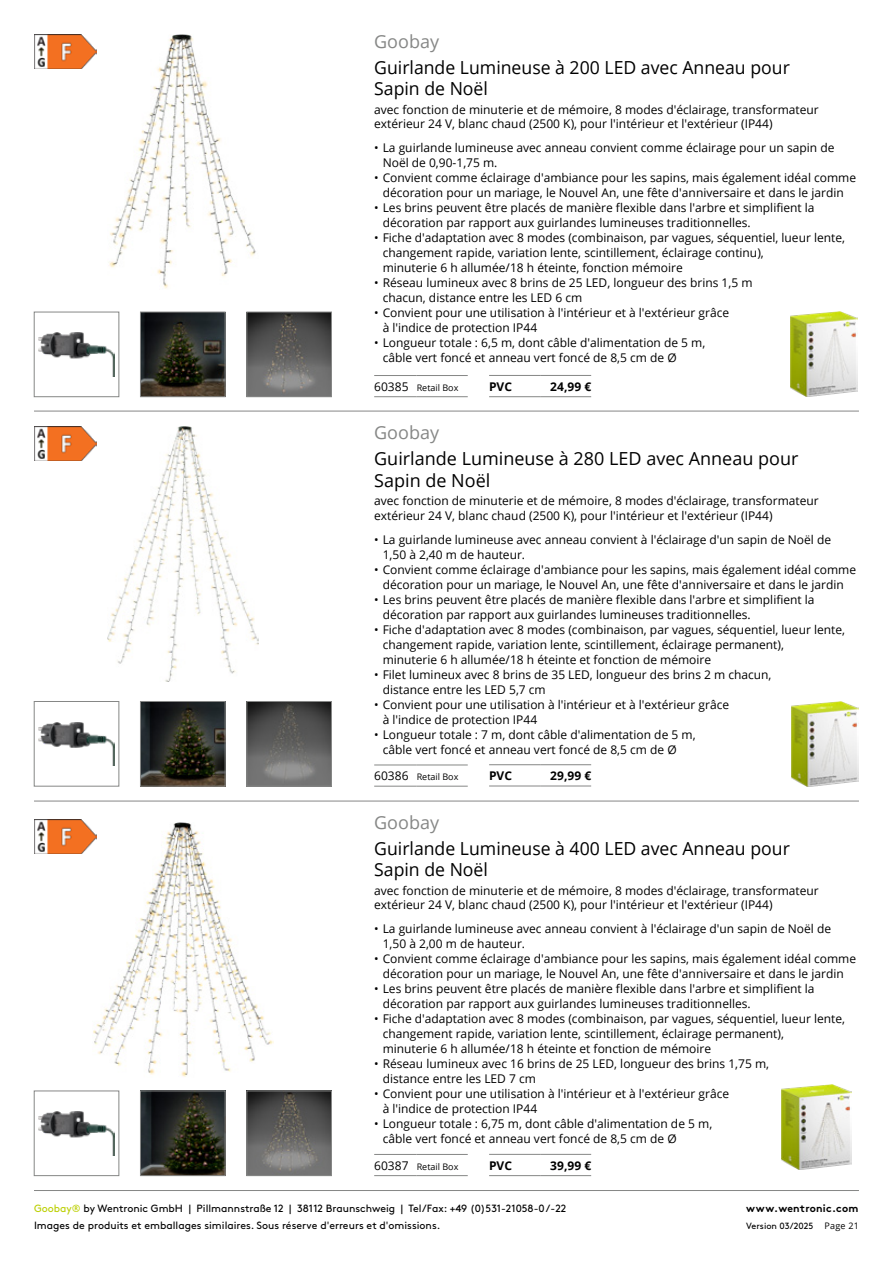
<style>
.page{position:relative;width:893px;height:1263px;background:#fff}
.page>*{position:absolute;margin:0;border:0;box-sizing:border-box;transform-origin:0 0}
.t1{font:18px/21.6px "Open Sans";color:#000}
.t2{font:18px "Open Sans";color:#868786}
.t3{font:12px/15px "Open Sans";color:#000}
.t4{font:700 12px "Open Sans";color:#000}
.t5{font:10.5px/16.8px "Brown";color:#000}
.t6{font:700 10.5px "Brown";letter-spacing:.025em;color:#000}
.t7{font:9px "Open Sans";color:#000}
.t8{font:9px "Brown";color:#000}
.s1{font-size:12px}
.s2{color:#bbcf00}
.s3{font-family:"Open Sans"}
</style>
<div class="page">
<hr style="left:34px;top:1190px;width:825px;height:1px;background:#868786">
<hr style="left:34px;top:411px;width:825px;height:1px;background:#868786">
<hr style="left:34px;top:801px;width:825px;height:1px;background:#868786">
<img style="left:142px;top:1093px;width:81px;height:81px">
<div style="left:140px;top:1091px;width:85px;height:85px;border:1px solid #868786"></div>
<img style="left:142px;top:703px;width:81px;height:81px">
<div style="left:140px;top:701px;width:85px;height:85px;border:1px solid #868786"></div>
<img style="left:142px;top:314px;width:81px;height:81px">
<div style="left:140px;top:312px;width:85px;height:85px;border:1px solid #868786"></div>
<img style="left:790px;top:312px;width:67px;height:85px">
<img style="left:792px;top:701px;width:67px;height:85px">
<img style="left:781px;top:1084px;width:71px;height:85px">
<img style="left:249px;top:314px;width:81px;height:81px">
<div style="left:247px;top:312px;width:85px;height:85px;border:1px solid #868786"></div>
<img style="left:249px;top:703px;width:81px;height:81px">
<div style="left:247px;top:701px;width:85px;height:85px;border:1px solid #868786"></div>
<img style="left:249px;top:1093px;width:81px;height:81px">
<div style="left:247px;top:1091px;width:85px;height:85px;border:1px solid #868786"></div>
<img style="left:109px;top:34px;width:147px;height:255px">
<img style="left:107px;top:427px;width:151px;height:255px">
<img style="left:93px;top:822px;width:181px;height:255px">
<hr style="left:374px;top:375px;width:43px;height:1px;background:#868786">
<hr style="left:374px;top:396px;width:43px;height:1px;background:#868786">
<hr style="left:417px;top:375px;width:51px;height:1px;background:#868786">
<hr style="left:417px;top:396px;width:51px;height:1px;background:#868786">
<hr style="left:374px;top:765px;width:43px;height:1px;background:#868786">
<hr style="left:374px;top:786px;width:43px;height:1px;background:#868786">
<hr style="left:417px;top:765px;width:51px;height:1px;background:#868786">
<hr style="left:417px;top:786px;width:51px;height:1px;background:#868786">
<hr style="left:374px;top:1154px;width:43px;height:1px;background:#868786">
<hr style="left:374px;top:1175px;width:43px;height:1px;background:#868786">
<hr style="left:417px;top:1154px;width:51px;height:1px;background:#868786">
<hr style="left:417px;top:1175px;width:51px;height:1px;background:#868786">
<img style="left:34px;top:34px;width:62px;height:34px">
<img style="left:34px;top:427px;width:62px;height:34px">
<img style="left:34px;top:819px;width:62px;height:34px">
<img style="left:38px;top:333px;width:77px;height:43px">
<div style="left:34px;top:312px;width:85px;height:85px;border:1px solid #868786"></div>
<img style="left:38px;top:722px;width:77px;height:44px">
<div style="left:34px;top:701px;width:85px;height:85px;border:1px solid #868786"></div>
<img style="left:38px;top:1111px;width:77px;height:44px">
<div style="left:34px;top:1091px;width:85px;height:85px;border:1px solid #868786"></div>
<hr style="left:489px;top:375px;width:51px;height:1px;background:#868786">
<hr style="left:540px;top:375px;width:51px;height:1px;background:#868786">
<hr style="left:489px;top:396px;width:51px;height:1px;background:#868786">
<hr style="left:540px;top:396px;width:51px;height:1px;background:#868786">
<hr style="left:489px;top:764px;width:51px;height:1px;background:#868786">
<hr style="left:540px;top:764px;width:51px;height:1px;background:#868786">
<hr style="left:489px;top:786px;width:51px;height:1px;background:#868786">
<hr style="left:540px;top:786px;width:51px;height:1px;background:#868786">
<hr style="left:489px;top:1154px;width:51px;height:1px;background:#868786">
<hr style="left:540px;top:1154px;width:51px;height:1px;background:#868786">
<hr style="left:489px;top:1175px;width:51px;height:1px;background:#868786">
<hr style="left:540px;top:1175px;width:51px;height:1px;background:#868786">
<h1 class="t2" style="left:374px;top:29px;width:66px">Goobay</h1>
<h1 class="t1" style="left:374px;top:56px;width:417px">Guirlande Lumineuse à 200 LED avec Anneau pour<br>Sapin de Noël</h1>
<p class="t3" style="left:374px;top:102px;width:446px;line-height:14.4px">avec fonction de minuterie et de mémoire, 8 modes d'éclairage, transformateur extérieur 24 V, blanc chaud (2500 K), pour l'intérieur et l'extérieur (IP44)</p>
<p class="t3" style="left:383px;top:140px;width:453px;text-indent:-9px">• La guirlande lumineuse avec anneau convient comme éclairage pour un sapin de<br>Noël de 0,90-1,75 m.</p>
<p class="t3" style="left:374px;top:170px;width:483px;text-align:center">• Convient comme éclairage d'ambiance pour les sapins, mais également idéal comme décoration pour un mariage, le Nouvel An, une fête d'anniversaire et dans le jardin</p>
<p class="t3" style="left:383px;top:200px;width:433px;text-indent:-9px">• Les brins peuvent être placés de manière flexible dans l'arbre et simplifient la décoration par rapport aux guirlandes lumineuses traditionnelles.</p>
<p class="t3" style="left:383px;top:230px;width:464px;text-indent:-9px">• Fiche d'adaptation avec 8 modes (combinaison, par vagues, séquentiel, lueur lente, changement rapide, variation lente, scintillement, éclairage continu),<br>minuterie 6 h allumée/18 h éteinte, fonction mémoire</p>
<p class="t3" style="left:383px;top:275px;width:371px;text-indent:-9px">• Réseau lumineux avec 8 brins de 25 LED, longueur des brins 1,5 m chacun, distance entre les LED 6 cm</p>
<p class="t3" style="left:383px;top:305px;width:348px;text-indent:-9px">• Convient pour une utilisation à l'intérieur et à l'extérieur grâce à l'indice de protection IP44</p>
<p class="t3" style="left:383px;top:335px;width:324px;text-indent:-9px">• Longueur totale : 6,5 m, dont câble d'alimentation de 5 m, câble vert foncé et anneau vert foncé de 8,5 cm de Ø</p>
<p class="t7" style="left:374px;top:381px;width:86px"><span class="s1">60385</span> Retail Box</p>
<p class="t4" style="left:489px;top:378px;width:24px">PVC</p>
<p class="t4" style="left:550px;top:378px;width:42px">24,99 €</p>
<h1 class="t2" style="left:374px;top:420px;width:66px">Goobay</h1>
<h1 class="t1" style="left:374px;top:447px;width:426px">Guirlande Lumineuse à 280 LED avec Anneau pour<br>Sapin de Noël</h1>
<p class="t3" style="left:374px;top:494px;width:446px;line-height:14.4px">avec fonction de minuterie et de mémoire, 8 modes d'éclairage, transformateur extérieur 24 V, blanc chaud (2500 K), pour l'intérieur et l'extérieur (IP44)</p>
<p class="t3" style="left:383px;top:532px;width:450px;text-indent:-9px">• La guirlande lumineuse avec anneau convient à l'éclairage d'un sapin de Noël de<br>1,50 à 2,40 m de hauteur.</p>
<p class="t3" style="left:374px;top:562px;width:483px;text-align:center">• Convient comme éclairage d'ambiance pour les sapins, mais également idéal comme décoration pour un mariage, le Nouvel An, une fête d'anniversaire et dans le jardin</p>
<p class="t3" style="left:383px;top:592px;width:433px;text-indent:-9px">• Les brins peuvent être placés de manière flexible dans l'arbre et simplifient la décoration par rapport aux guirlandes lumineuses traditionnelles.</p>
<p class="t3" style="left:383px;top:622px;width:464px;text-indent:-9px">• Fiche d'adaptation avec 8 modes (combinaison, par vagues, séquentiel, lueur lente, changement rapide, variation lente, scintillement, éclairage permanent),<br>minuterie 6 h allumée/18 h éteinte et fonction de mémoire</p>
<p class="t3" style="left:383px;top:667px;width:390px;text-indent:-9px">• Filet lumineux avec 8 brins de 35 LED, longueur des brins 2 m chacun, distance entre les LED 5,7 cm</p>
<p class="t3" style="left:383px;top:697px;width:348px;text-indent:-9px">• Convient pour une utilisation à l'intérieur et à l'extérieur grâce à l'indice de protection IP44</p>
<p class="t3" style="left:383px;top:727px;width:314px;text-indent:-9px">• Longueur totale : 7 m, dont câble d'alimentation de 5 m, câble vert foncé et anneau vert foncé de 8,5 cm de Ø</p>
<p class="t7" style="left:374px;top:771px;width:86px"><span class="s1">60386</span> Retail Box</p>
<p class="t4" style="left:489px;top:767px;width:24px">PVC</p>
<p class="t4" style="left:550px;top:767px;width:42px">29,99 €</p>
<h1 class="t2" style="left:374px;top:810px;width:66px">Goobay</h1>
<h1 class="t1" style="left:374px;top:837px;width:417px">Guirlande Lumineuse à 400 LED avec Anneau pour<br>Sapin de Noël</h1>
<p class="t3" style="left:374px;top:883px;width:446px;line-height:14.4px">avec fonction de minuterie et de mémoire, 8 modes d'éclairage, transformateur extérieur 24 V, blanc chaud (2500 K), pour l'intérieur et l'extérieur (IP44)</p>
<p class="t3" style="left:383px;top:921px;width:450px;text-indent:-9px">• La guirlande lumineuse avec anneau convient à l'éclairage d'un sapin de Noël de<br>1,50 à 2,00 m de hauteur.</p>
<p class="t3" style="left:374px;top:951px;width:483px;text-align:center">• Convient comme éclairage d'ambiance pour les sapins, mais également idéal comme décoration pour un mariage, le Nouvel An, une fête d'anniversaire et dans le jardin</p>
<p class="t3" style="left:383px;top:981px;width:433px;text-indent:-9px">• Les brins peuvent être placés de manière flexible dans l'arbre et simplifient la décoration par rapport aux guirlandes lumineuses traditionnelles.</p>
<p class="t3" style="left:383px;top:1011px;width:464px;text-indent:-9px">• Fiche d'adaptation avec 8 modes (combinaison, par vagues, séquentiel, lueur lente, changement rapide, variation lente, scintillement, éclairage permanent),<br>minuterie 6 h allumée/18 h éteinte et fonction de mémoire</p>
<p class="t3" style="left:383px;top:1056px;width:388px;text-indent:-9px">• Réseau lumineux avec 16 brins de 25 LED, longueur des brins 1,75 m, distance entre les LED 7 cm</p>
<p class="t3" style="left:383px;top:1086px;width:348px;text-indent:-9px">• Convient pour une utilisation à l'intérieur et à l'extérieur grâce à l'indice de protection IP44</p>
<p class="t3" style="left:383px;top:1116px;width:331px;text-indent:-9px">• Longueur totale : 6,75 m, dont câble d'alimentation de 5 m, câble vert foncé et anneau vert foncé de 8,5 cm de Ø</p>
<p class="t7" style="left:374px;top:1160px;width:86px"><span class="s1">60387</span> Retail Box</p>
<p class="t4" style="left:489px;top:1157px;width:24px">PVC</p>
<p class="t4" style="left:550px;top:1157px;width:42px">39,99 €</p>
<p class="t5" style="left:34px;top:1199px;width:534px"><span class="s2">Goobay®</span> by Wentronic GmbH | Pillmannstraße 12 | 38112 Braunschweig | Tel/Fax: +49 (0)531-21058-0 /-22<br>Images de produits et emballages similaires. Sous réserve d'erreurs et d'omissions.</p>
<p class="t6" style="left:746px;top:1199px;width:114px">www.wentronic.com</p>
<p class="t8" style="left:746px;top:1219px;width:114px">Version 03/2025 <span class="s3">Page 21</span></p>
</div>
